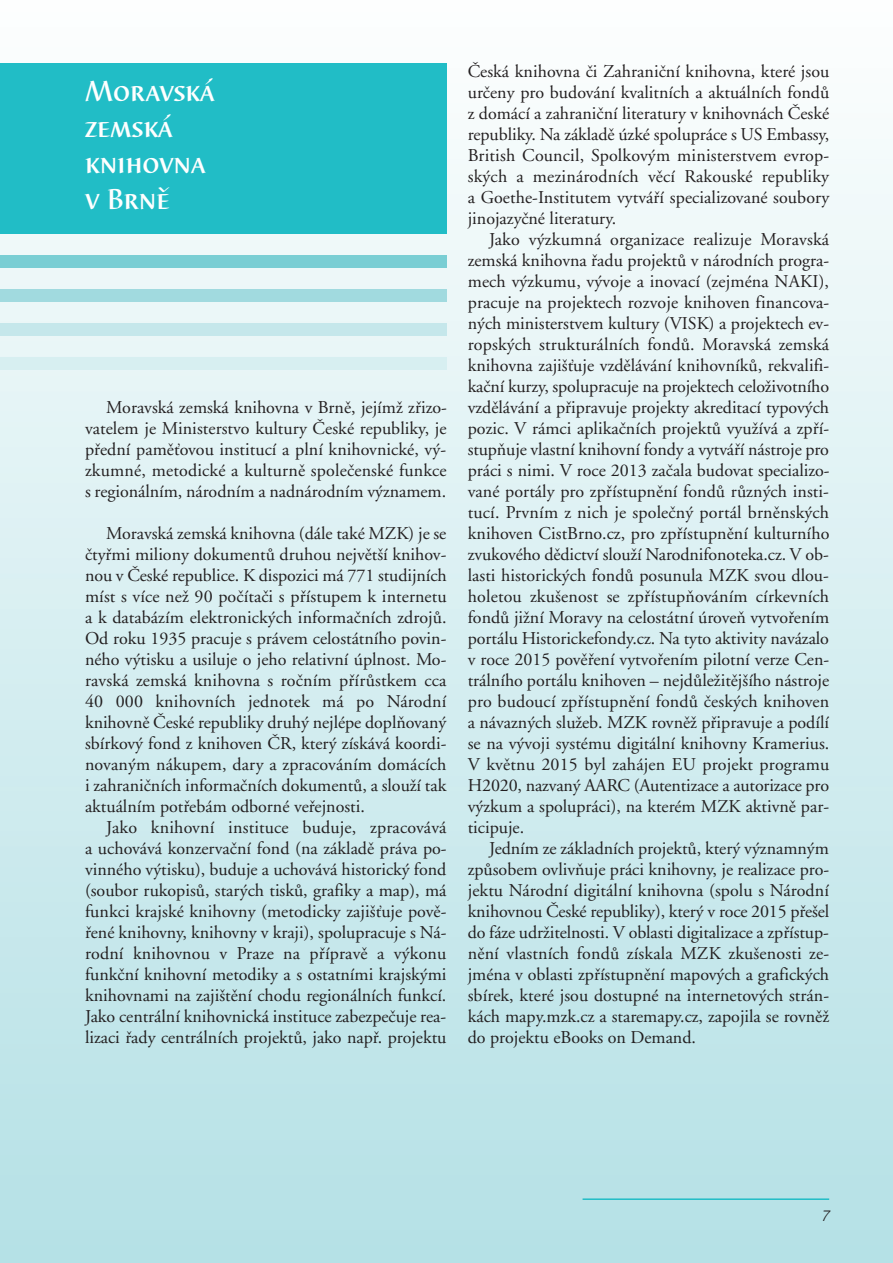
<style>
.page{position:relative;width:893px;height:1263px;background:#fff}
.page>*{position:absolute;margin:0;border:0;box-sizing:border-box;transform-origin:0 0}
.t1{font:500 30px/36px "Barbedor SCTCE";color:#fff}
.t2{font:18px/21px "Adobe Garamond CE";color:#231f20;text-align:justify}
.t3{font:italic 300 15px "Helvetica CE";color:#231f20}
</style>
<div class="page">
<img style="left:0;top:63px;width:893px;height:1200px">
<hr style="left:583px;top:1198px;width:246px;height:2px;background:#21bdc6">
<div style="left:0;top:64px;width:446px;height:170px;background:#21bdc6"></div>
<div style="left:0;top:255px;width:446px;height:13px;background:#79ced4"></div>
<div style="left:0;top:289px;width:446px;height:13px;background:#a1dadf"></div>
<div style="left:0;top:323px;width:446px;height:13px;background:#c5e7eb"></div>
<div style="left:0;top:357px;width:446px;height:13px;background:#d7eff1"></div>
<h1 class="t1" style="left:85px;top:72px;width:131px">Moravská zemská knihovna v Brně</h1>
<p class="t2" style="left:85px;top:399px;width:363px;text-indent:21px">Moravská zemská knihovna v Brnû, jejímÏ zfiizo&shy;vatelem je Ministerstvo kultury âeské republiky, je pfiední pamûÈovou institucí a plní knihovnické, v˘- zkumné, metodické a kulturnû spoleãenské funkce s regionálním, národním a nadnárodním v˘znamem.</p>
<p class="t2" style="left:85px;top:525px;width:363px;text-indent:21px">Moravská zemská knihovna (dále také MZK) je se ãtyfimi miliony dokumentÛ druhou nejvût‰í knihov&shy;nou v âeské republice. K dispozici má 771 studijních míst s více neÏ 90 poãítaãi s pfiístupem k internetu a k databázím elektronick˘ch informaãních zdrojÛ.<br>Od roku 1935 pracuje s právem celostátního povin&shy;ného v˘tisku a usiluje o jeho relativní úplnost. Mo&shy;ravská zemská knihovna s roãním pfiírÛstkem cca 40 000 knihovních jednotek má po Národní knihovnû âeské republiky druh˘ nejlépe doplÀovan˘ sbírkov˘ fond z knihoven âR, kter˘ získává koordi&shy;novan˘m nákupem, dary a zpracováním domácích i zahraniãních informaãních dokumentÛ, a slouÏí tak aktuálním potfiebám odborné vefiejnosti.</p>
<p class="t2" style="left:85px;top:819px;width:363px;text-indent:21px">Jako knihovní instituce buduje, zpracovává a uchovává konzervaãní fond (na základû práva po&shy;vinného v˘tisku), buduje a uchovává historick˘ fond (soubor rukopisÛ, star˘ch tiskÛ, grafiky a map), má funkci krajské knihovny (metodicky zaji‰Èuje povû&shy;fiené knihovny, knihovny v kraji), spolupracuje s Ná&shy;rodní knihovnou v Praze na pfiípravû a v˘konu funkãní knihovní metodiky a s ostatními krajsk˘mi knihovnami na zaji‰tûní chodu regionálních funkcí.<br>Jako centrální knihovnická instituce zabezpeãuje rea&shy;lizaci fiady centrálních projektÛ, jako napfi. projektu</p>
<p class="t2" style="left:468px;top:63px;width:363px">âeská knihovna ãi Zahraniãní knihovna, které jsou urãeny pro budování kvalitních a aktuálních fondÛ z domácí a zahraniãní literatury v knihovnách âeské republiky. Na základû úzké spolupráce s US Embassy, British Council, Spolkov˘m ministerstvem evrop&shy;sk˘ch a mezinárodních vûcí Rakouské republiky a Goethe-Institutem vytváfií specializované soubory jinojazyãné literatury.</p>
<p class="t2" style="left:468px;top:231px;width:363px;text-indent:21px">Jako v˘zkumná organizace realizuje Moravská zemská knihovna fiadu projektÛ v národních progra&shy;mech v˘zkumu, v˘voje a inovací (zejména NAKI), pracuje na projektech rozvoje knihoven financova&shy;n˘ch ministerstvem kultury (VISK) a projektech ev&shy;ropsk˘ch strukturálních fondÛ. Moravská zemská knihovna zaji‰Èuje vzdûlávání knihovníkÛ, rekvalifi&shy;kaãní kurzy, spolupracuje na projektech celoÏivotního vzdûlávání a pfiipravuje projekty akreditací typov˘ch pozic. V rámci aplikaãních projektÛ vyuÏívá a zpfií&shy;stupÀuje vlastní knihovní fondy a vytváfií nástroje pro práci s nimi. V roce 2013 zaãala budovat specializo&shy;vané portály pro zpfiístupnûní fondÛ rÛzn˘ch insti&shy;tucí. Prvním z nich je spoleãn˘ portál brnûnsk˘ch knihoven CistBrno.cz, pro zpfiístupnûní kulturního zvukového dûdictví slouÏí Narodnifonoteka.cz. V ob&shy;lasti historick˘ch fondÛ posunula MZK svou dlou&shy;holetou zku‰enost se zpfiístupÀováním církevních fondÛ jiÏní Moravy na celostátní úroveÀ vytvofiením portálu Historickefondy.cz. Na tyto aktivity navázalo v roce 2015 povûfiení vytvofiením pilotní verze Cen&shy;trálního portálu knihoven – nejdÛleÏitûj‰ího nástroje pro budoucí zpfiístupnûní fondÛ ãesk˘ch knihoven a návazn˘ch sluÏeb. MZK rovnûÏ pfiipravuje a podílí se na v˘voji systému digitální knihovny Kramerius.<br>V kvûtnu 2015 byl zahájen EU projekt programu H2020, nazvan˘ AARC (Autentizace a autorizace pro v˘zkum a spolupráci), na kterém MZK aktivnû par&shy;ticipuje.</p>
<p class="t2" style="left:468px;top:840px;width:363px;text-indent:21px">Jedním ze základních projektÛ, kter˘ v˘znamn˘m zpÛsobem ovlivÀuje práci knihovny, je realizace pro&shy;jektu Národní digitální knihovna (spolu s Národní knihovnou âeské republiky), kter˘ v roce 2015 pfie‰el do fáze udrÏitelnosti. V oblasti digitalizace a zpfiístup&shy;nûní vlastních fondÛ získala MZK zku‰enosti ze&shy;jména v oblasti zpfiístupnûní mapov˘ch a grafick˘ch sbírek, které jsou dostupné na internetov˘ch strán&shy;kách mapy.mzk.cz a staremapy.cz, zapojila se rovnûÏ do projektu eBooks on Demand.</p>
<p class="t3" style="left:821px;top:1210px;width:10px">7</p>
</div>
